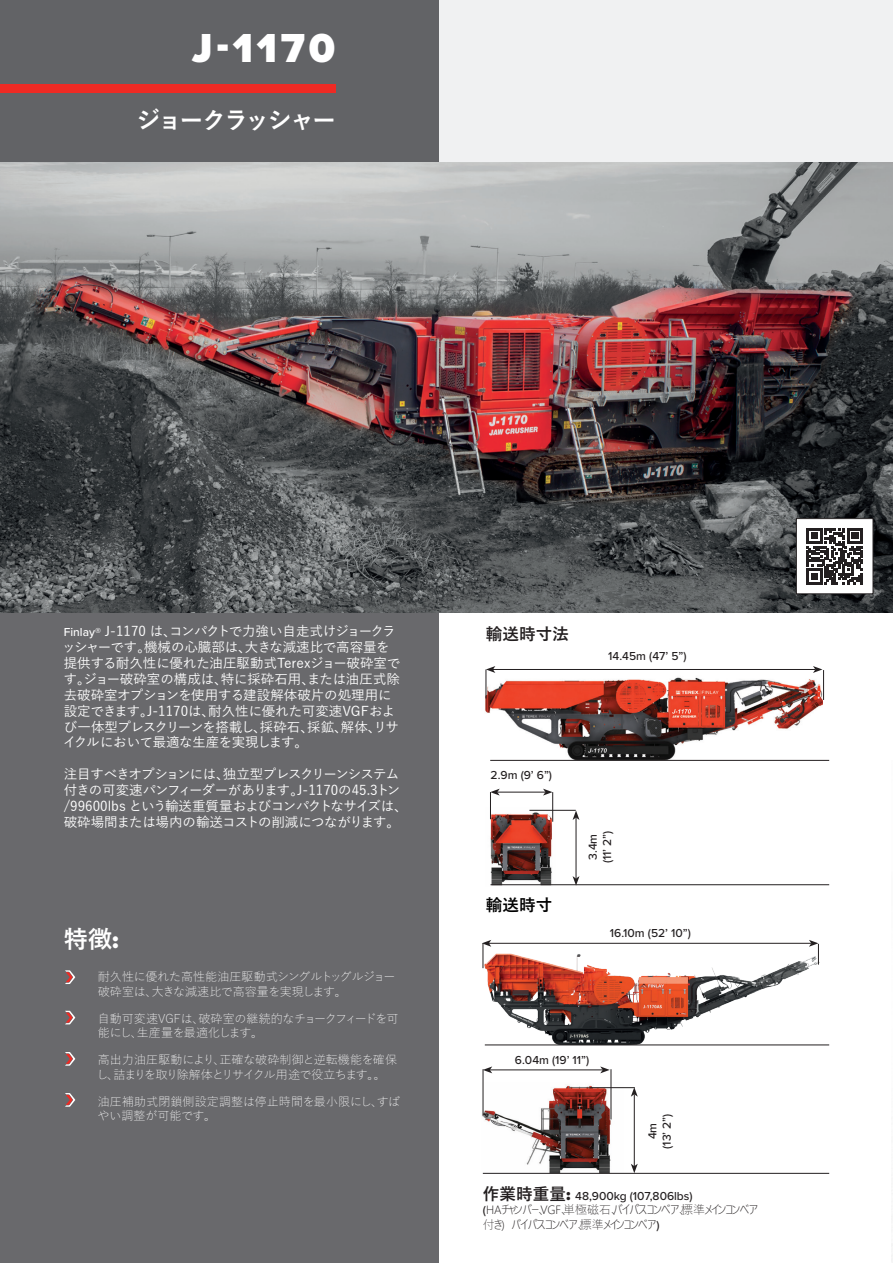
<style>
.page{position:relative;width:893px;height:1263px;background:#fff}
.page>*{position:absolute;margin:0;border:0;box-sizing:border-box;transform-origin:0 0}
.t1{font:900 42px "Proxima Nova";color:#fff}
.t2{font:700 24px "Yu Gothic";letter-spacing:-.075em;color:#fff}
.t3{font:700 16.5px "Yu Gothic";letter-spacing:.01em;color:#231f20}
.t4{font:700 16.5px "Yu Gothic";color:#000}
.t5{font:500 13.5px/15.9px "Yu Gothic";letter-spacing:-.015em;color:#fff}
.t6{font:500 13.5px/15.9px "Yu Gothic";letter-spacing:-.04em;color:#fff}
.t7{font:300 12px/14.4px "Yu Gothic";letter-spacing:-.01em;color:#fff}
.t8{font:500 12px/14.4px "Proxima Nova";color:#231f20}
.t9{font:300 12px/14.4px "Yu Gothic UI";letter-spacing:-.08em;color:#231f20}
.t10{font:300 12px/14.4px "Yu Gothic";letter-spacing:.01em;color:#fff}
.s1{font-family:"Proxima Nova";font-size:12px}
.s2{font-family:"Proxima Nova";font-weight:900}
.s3{font-family:"Proxima Nova";font-weight:900;color:#fff}
.s4{font-family:"Yu Gothic UI";font-weight:700;font-size:16.5px}
.s5{font-weight:900;font-size:16.5px}
.s6{font-family:"Proxima Nova";font-weight:500}
</style>
<div class="page">
<div style="left:0;top:0;width:893px;height:164px;background:#f0f1f2"></div>
<div style="left:0;top:0;width:439px;height:1263px;background:#69696c"></div>
<img style="left:0;top:163px;width:893px;height:449px">
<img style="left:490px;top:807px;width:66px;height:79px">
<img style="left:485px;top:672px;width:338px;height:88px">
<hr style="left:823px;top:670px;width:1px;height:30px;background:#231f20">
<hr style="left:490px;top:760px;width:339px;height:1px;background:#231f20">
<hr style="left:493px;top:669px;width:322px;height:1px;background:#231f20">
<svg style="left:486px;top:666px;width:9px;height:32px"></svg>
<svg style="left:813px;top:666px;width:9px;height:7px"></svg>
<hr style="left:529px;top:810px;width:47px;height:1px;background:#231f20">
<hr style="left:552px;top:792px;width:1px;height:30px;background:#231f20">
<hr style="left:497px;top:792px;width:48px;height:1px;background:#231f20">
<svg style="left:490px;top:789px;width:10px;height:30px"></svg>
<svg style="left:543px;top:789px;width:9px;height:6px"></svg>
<hr style="left:576px;top:817px;width:1px;height:61px;background:#231f20">
<svg style="left:573px;top:810px;width:6px;height:10px"></svg>
<svg style="left:573px;top:876px;width:6px;height:10px"></svg>
<hr style="left:490px;top:884px;width:339px;height:1px;background:#231f20">
<img style="left:483px;top:942px;width:347px;height:104px">
<hr style="left:485px;top:1045px;width:344px;height:1px;background:#231f20">
<hr style="left:489px;top:943px;width:322px;height:1px;background:#231f20">
<svg style="left:482px;top:940px;width:9px;height:28px"></svg>
<svg style="left:809px;top:940px;width:10px;height:24px"></svg>
<img style="left:482px;top:1083px;width:141px;height:91px">
<hr style="left:483px;top:1173px;width:346px;height:1px;background:#231f20">
<hr style="left:611px;top:1069px;width:1px;height:50px;background:#231f20">
<hr style="left:483px;top:1069px;width:1px;height:46px;background:#231f20">
<hr style="left:589px;top:1087px;width:46px;height:1px;background:#231f20">
<hr style="left:490px;top:1069px;width:113px;height:1px;background:#231f20">
<svg style="left:483px;top:1066px;width:9px;height:7px"></svg>
<svg style="left:600px;top:1066px;width:10px;height:7px"></svg>
<hr style="left:634px;top:1094px;width:1px;height:72px;background:#231f20">
<svg style="left:631px;top:1087px;width:7px;height:10px"></svg>
<svg style="left:631px;top:1164px;width:7px;height:9px"></svg>
<div style="left:0;top:84px;width:335px;height:8px;background:#ee2a24"></div>
<div style="left:796px;top:519px;width:77px;height:75px;background:#fff"></div>
<svg style="left:806px;top:528px;width:57px;height:56px"></svg>
<div style="left:796px;top:518px;width:77px;height:76px;border:1px solid #231f20"></div>
<svg style="left:65px;top:970px;width:10px;height:14px"></svg>
<svg style="left:65px;top:1011px;width:10px;height:13px"></svg>
<svg style="left:65px;top:1052px;width:10px;height:14px"></svg>
<svg style="left:65px;top:1093px;width:10px;height:14px"></svg>
<h1 class="t1" style="left:192px;top:17px;width:145px">J-1170</h1>
<h2 class="t2" style="left:136px;top:107px;width:201px">ジョークラッシャー</h2>
<p class="t5" style="left:62px;top:621px;width:339px"><span class="s1">Finlay®</span> J-1170 は、コンパクトで力強い自走式けジョークラッシャーです。機械の心臓部は、大きな減速比で高容量を提供する耐久性に優れた油圧駆動式Terexジョー破砕室です。ジョー破砕室の構成は、特に採砕石用、または油圧式除去破砕室オプションを使用する建設解体破片の処理用に設定できます。J-1170は、耐久性に優れた可変速VGFおよび一体型プレスクリーンを搭載し、採砕石、採鉱、解体、リサイクルにおいて最適な生産を実現します。</p>
<p class="t6" style="left:64px;top:765px;width:345px">注目すべきオプションには、独立型プレスクリーンシステム付きの可変速パンフィーダーがあります。J-1170の45.3トン/99600lbs という輸送重質量およびコンパクトなサイズは、破砕場間または場内の輸送コストの削減につながります。</p>
<h2 class="t2" style="left:64px;top:925px;width:56px">特徴<span class="s2">:</span></h2>
<p class="t7" style="left:98px;top:968px;width:299px">耐久性に優れた高性能油圧駆動式シングルトッグルジョー破砕室は、大きな減速比で高容量を実現します。</p>
<p class="t7" style="left:98px;top:1009px;width:302px">自動可変速VGFは、破砕室の継続的なチョークフィードを可能にし、生産量を最適化します。</p>
<p class="t7" style="left:96px;top:1051px;width:302px">高出力油圧駆動により、正確な破砕制御と逆転機能を確保し、詰まりを取り除解体とリサイクル用途で役立ちます。。</p>
<p class="t10" style="left:97px;top:1092px;width:304px">油圧補助式閉鎖側設定調整は停止時間を最小限にし、すばやい調整が可能です。</p>
<p class="t3" style="left:486px;top:624px;width:85px">輸送時寸法</p>
<p class="t8" style="left:608px;top:649px;width:80px">14.45m (47’ 5”)</p>
<p class="t8" style="left:491px;top:767px;width:63px">2.9m (9’ 6”)</p>
<p class="t4" style="left:486px;top:896px;width:78px">輸送時寸<span class="s3">S</span></p>
<p class="t8" style="left:585px;top:863px;width:34px;rotate:-90deg">3.4m (11’ 2”)</p>
<p class="t8" style="left:610px;top:926px;width:82px">16.10m (52’ 10”)</p>
<p class="t8" style="left:515px;top:1052px;width:76px">6.04m (19’ 11”)</p>
<p class="t8" style="left:645px;top:1149px;width:37px;text-align:center;rotate:-90deg">4m (13’ 2”)</p>
<p class="t8" style="left:483px;top:1188px;width:211px"><span class="s4">作業時重量</span><span class="s5">:</span> 48,900kg (107,806lbs)</p>
<p class="t9" style="left:483px;top:1201px;width:277px"><span class="s6">(</span>HAチャンバー、VGF、単極磁石、バイパスコンベア、標準メインコンベア付き) バイパスコンベア、標準メインコンベア<span class="s6">)</span></p>
</div>
